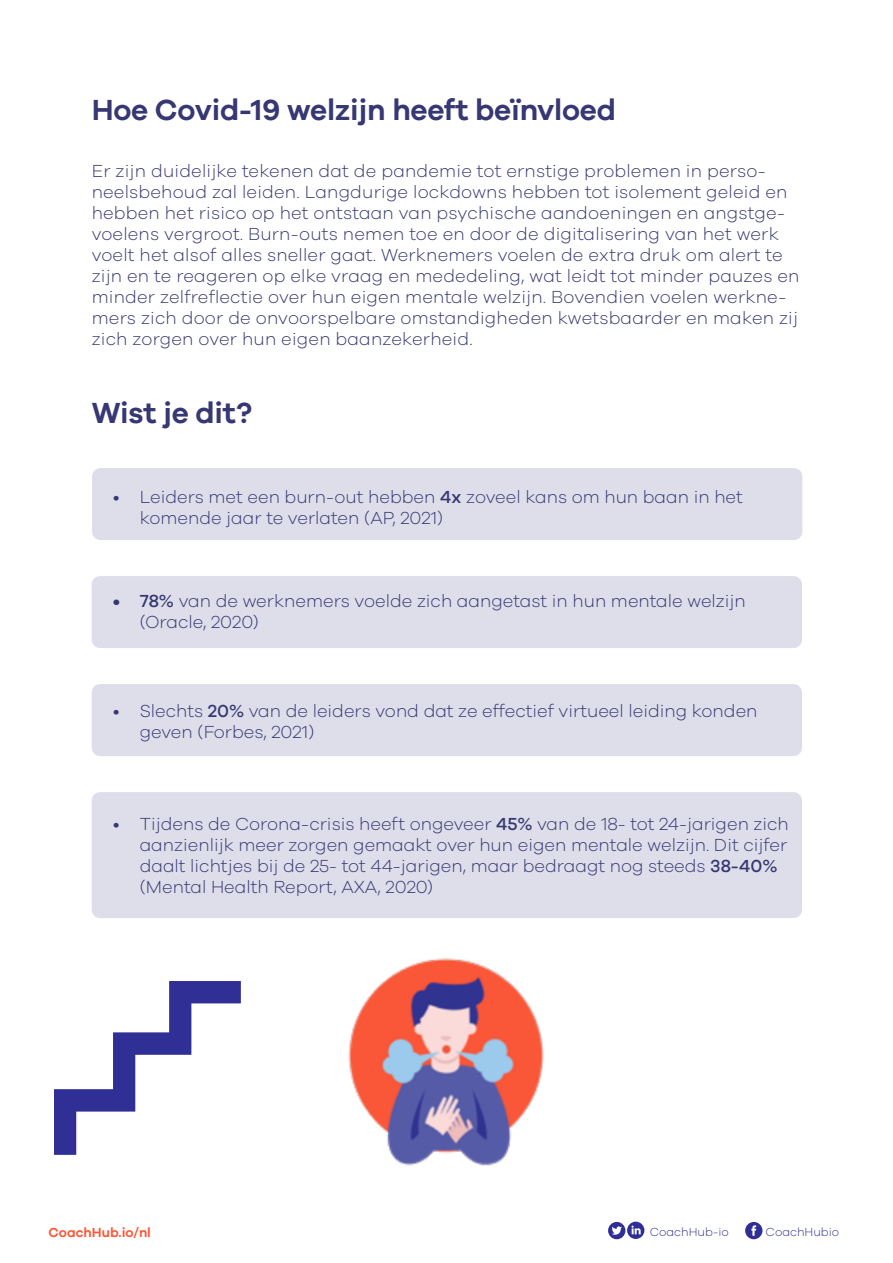
<style>
.page{position:relative;width:893px;height:1263px;background:#fff}
.page>*{position:absolute;margin:0;border:0;box-sizing:border-box;transform-origin:0 0}
.t1{font:600 30px "Galano Grotesque";letter-spacing:-.01em;color:#373773}
.t2{font:300 18px/21px "Galano Grotesque";letter-spacing:.01em;color:#373773}
.t3{font:600 13.5px "Galano Grotesque";color:#fc5738}
.t4{font:300 12px "Galano Grotesque";color:#2f2f96}
.s1{font-weight:500}
</style>
<div class="page">
<div style="left:745px;top:1222px;width:17px;height:17px;background:#2e2e96;border-radius:50%"></div>
<svg style="left:751px;top:1225px;width:5px;height:11px"></svg>
<div style="left:608px;top:1222px;width:17px;height:17px;background:#2e2e96;border-radius:50%"></div>
<svg style="left:612px;top:1226px;width:10px;height:9px"></svg>
<svg style="left:627px;top:1222px;width:17px;height:17px"></svg>
<svg style="left:631px;top:1225px;width:10px;height:9px"></svg>
<div style="left:92px;top:468px;width:710px;height:72px;background:#dddee9;border-radius:9px"></div>
<div style="left:92px;top:576px;width:710px;height:72px;background:#dddee9;border-radius:9px"></div>
<div style="left:92px;top:684px;width:710px;height:72px;background:#dddee9;border-radius:9px"></div>
<div style="left:92px;top:792px;width:710px;height:126px;background:#dddee9;border-radius:9px"></div>
<img style="left:348px;top:958px;width:196px;height:208px">
<svg style="left:54px;top:981px;width:187px;height:174px"></svg>
<h1 class="t1" style="left:92px;top:92px;width:526px">Hoe Covid-19 welzijn heeft beïnvloed</h1>
<p class="t2" style="left:92px;top:160px;width:709px">Er zijn duidelijke tekenen dat de pandemie tot ernstige problemen in perso&shy;neelsbehoud zal leiden. Langdurige lockdowns hebben tot isolement geleid en hebben het risico op het ontstaan van psychische aandoeningen en angstge&shy;voelens vergroot. Burn-outs nemen toe en door de digitalisering van het werk voelt het alsof alles sneller gaat. Werknemers voelen de extra druk om alert te zijn en te reageren op elke vraag en mededeling, wat leidt tot minder pauzes en minder zelfreflectie over hun eigen mentale welzijn. Bovendien voelen werkne&shy;mers zich door de onvoorspelbare omstandigheden kwetsbaarder en maken zij zich zorgen over hun eigen baanzekerheid.</p>
<h1 class="t1" style="left:92px;top:395px;width:162px">Wist je dit?</h1>
<p class="t2" style="left:140px;top:485px;width:605px;text-indent:-27px">• Leiders met een burn-out hebben <span class="s1">4x</span> zoveel kans om hun baan in het komende jaar te verlaten (AP, 2021)</p>
<p class="t2" style="left:140px;top:590px;width:608px;text-indent:-27px"><span class="s1">• 78%</span> van de werknemers voelde zich aangetast in hun mentale welzijn (Oracle, 2020)</p>
<p class="t2" style="left:140px;top:700px;width:619px;text-indent:-27px">• Slechts <span class="s1">20%</span> van de leiders vond dat ze effectief virtueel leiding konden geven (Forbes, 2021)</p>
<p class="t2" style="left:140px;top:812px;width:651px;text-indent:-27px">• Tijdens de Corona-crisis heeft ongeveer <span class="s1">45%</span> van de 18- tot 24-jarigen zich aanzienlijk meer zorgen gemaakt over hun eigen mentale welzijn. Dit cijfer daalt lichtjes bij de 25- tot 44-jarigen, maar bedraagt nog steeds <span class="s1">38-40% </span>(Mental Health Report, AXA, 2020)</p>
<p class="t3" style="left:49px;top:1224px;width:104px">CoachHub.io/nl</p>
<p class="t4" style="left:650px;top:1224px;width:81px">CoachHub-io</p>
<p class="t4" style="left:766px;top:1224px;width:75px">CoachHubio</p>
</div>
